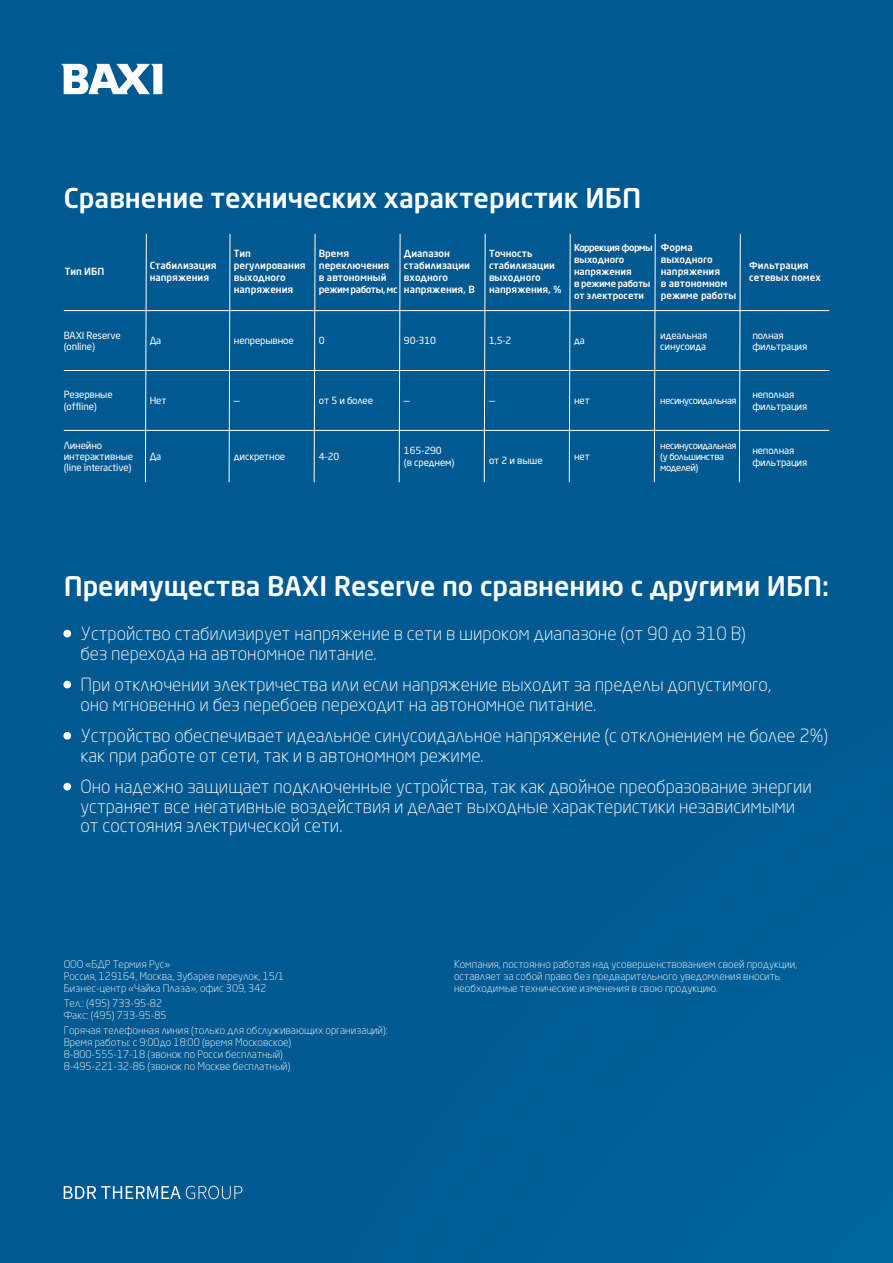
<style>
.page{position:relative;width:893px;height:1263px;background:#005990}
.page>*{position:absolute;margin:0;border:0;box-sizing:border-box;transform-origin:0 0}
.t1{font:500 27px "Neo Sans Pro Cyr";color:#fff}
.t2{font:500 26.85px "Neo Sans Pro Cyr";color:#fff}
.t3{font:300 18px/19.5px "Neo Sans Pro Cyr";color:#fff}
.t4{font:300 10.5px/12px "Neo Sans Pro";color:#fff}
.t5{font:500 9.75px/12px "Neo Sans Pro Cyr";color:#fff}
.t6{font:9.75px/11.2px "Neo Sans Pro Cyr";letter-spacing:-.015em;color:#fff}
.t7{font:500 9.45px/12px "Neo Sans Pro Cyr";color:#fff}
.t8{font:9.45px/11.2px "Neo Sans Pro Cyr";letter-spacing:-.04em;color:#fff}
</style>
<div class="page">
<hr style="left:64px;top:310px;width:765px;height:1px;background:#fff">
<hr style="left:64px;top:370px;width:765px;height:1px;background:#fff">
<hr style="left:64px;top:430px;width:765px;height:1px;background:#fff">
<svg style="left:145px;top:234px;width:2px;height:249px"></svg>
<svg style="left:229px;top:234px;width:2px;height:249px"></svg>
<svg style="left:314px;top:234px;width:2px;height:249px"></svg>
<svg style="left:399px;top:234px;width:2px;height:249px"></svg>
<svg style="left:484px;top:234px;width:2px;height:249px"></svg>
<svg style="left:569px;top:234px;width:2px;height:249px"></svg>
<svg style="left:654px;top:234px;width:2px;height:249px"></svg>
<svg style="left:739px;top:234px;width:2px;height:249px"></svg>
<svg style="left:61px;top:64px;width:101px;height:30px"></svg>
<svg style="left:64px;top:1186px;width:178px;height:13px"></svg>
<div style="left:63px;top:630px;width:8px;height:7px;background:#fff;border-radius:50%"></div>
<div style="left:63px;top:681px;width:8px;height:7px;background:#fff;border-radius:50%"></div>
<div style="left:63px;top:732px;width:8px;height:8px;background:#fff;border-radius:50%"></div>
<div style="left:63px;top:783px;width:8px;height:7px;background:#fff;border-radius:50%"></div>
<h1 class="t1" style="left:64px;top:181px;width:579px">Сравнение технических характеристик ИБП</h1>
<p class="t5" style="left:489px;top:247px;width:74px">Точность стабилизации выходного напряжения, %</p>
<p class="t7" style="left:574px;top:241px;width:80px">Коррекция формы выходного напряжения<br>в режиме работы от электросети</p>
<p class="t5" style="left:65px;top:265px;width:41px">Тип ИБП</p>
<p class="t5" style="left:150px;top:259px;width:68px">Стабилизация напряжения</p>
<p class="t5" style="left:234px;top:247px;width:73px">Тип регулирования выходного напряжения</p>
<p class="t5" style="left:661px;top:241px;width:77px">Форма выходного напряжения<br>в автономном режиме работы</p>
<p class="t5" style="left:404px;top:247px;width:72px">Диапазон стабилизации входного напряжения, В</p>
<p class="t5" style="left:319px;top:247px;width:80px">Время переключения<br>в автономный режимработы,мс</p>
<p class="t6" style="left:64px;top:329px;width:58px">BAXI Reserve (online)</p>
<p class="t6" style="left:64px;top:389px;width:50px">Резервные (offline)</p>
<p class="t6" style="left:64px;top:439px;width:71px">Линейно интерактивные (line interactive)</p>
<p class="t6" style="left:150px;top:335px;width:13px">Да</p>
<p class="t6" style="left:150px;top:395px;width:18px">Нет</p>
<p class="t6" style="left:150px;top:451px;width:13px">Да</p>
<p class="t6" style="left:234px;top:335px;width:61px">непрерывное</p>
<p class="t6" style="left:319px;top:335px;width:7px">0</p>
<p class="t6" style="left:404px;top:335px;width:34px">90-310</p>
<p class="t6" style="left:489px;top:335px;width:24px">1,5-2</p>
<p class="t6" style="left:574px;top:335px;width:12px">да</p>
<p class="t6" style="left:234px;top:395px;width:7px">—</p>
<p class="t6" style="left:319px;top:395px;width:56px">от 5 и более</p>
<p class="t6" style="left:404px;top:395px;width:7px">—</p>
<p class="t6" style="left:489px;top:395px;width:7px">—</p>
<p class="t6" style="left:574px;top:395px;width:17px">нет</p>
<p class="t6" style="left:234px;top:451px;width:53px">дискретное</p>
<p class="t6" style="left:319px;top:451px;width:22px">4-20</p>
<p class="t6" style="left:404px;top:445px;width:52px">165-290<br>(в среднем)</p>
<p class="t6" style="left:489px;top:455px;width:55px">от 2 и выше</p>
<p class="t6" style="left:574px;top:451px;width:17px">нет</p>
<p class="t6" style="left:660px;top:329px;width:49px">идеальная синусоида</p>
<p class="t8" style="left:660px;top:395px;width:78px">несинусоидальная</p>
<p class="t8" style="left:660px;top:439px;width:78px">несинусоидальная (у большинства моделей)</p>
<p class="t5" style="left:749px;top:259px;width:73px">Фильтрация сетевых помех</p>
<p class="t6" style="left:752px;top:329px;width:56px">полная фильтрация</p>
<p class="t6" style="left:752px;top:389px;width:56px">неполная фильтрация</p>
<p class="t6" style="left:752px;top:445px;width:56px">неполная фильтрация</p>
<h2 class="t2" style="left:64px;top:569px;width:767px">Преимущества BAXI Reserve по сравнению с другими ИБП:</h2>
<p class="t3" style="left:80px;top:623px;width:667px;text-indent:-17px">• Устройство стабилизирует напряжение в сети в широком диапазоне (от 90 до 310 В) без перехода на автономное питание.</p>
<p class="t3" style="left:80px;top:674px;width:692px;text-indent:-17px">• При отключении электричества или если напряжение выходит за пределы допустимого, оно мгновенно и без перебоев переходит на автономное питание.</p>
<p class="t3" style="left:80px;top:725px;width:749px;text-indent:-17px">• Устройство обеспечивает идеальное синусоидальное напряжение (с отклонением не более 2%) как при работе от сети, так и в автономном режиме.</p>
<p class="t3" style="left:80px;top:776px;width:733px;text-indent:-17px">• Оно надежно защищает подключенные устройства, так как двойное преобразование энергии устраняет все негативные воздействия и делает выходные характеристики независимыми от состояния электрической сети.</p>
<p class="t4" style="left:64px;top:958px;width:222px">ООО «БДР Термия Рус»<br>Россия, 129164, Москва, Зубарев переулок, 15/1<br>Бизнес-центр «Чайка Плаза», офис 309, 342</p>
<p class="t4" style="left:64px;top:997px;width:105px">Тел.: (495) 733-95-82<br>Факс: (495) 733-95-85</p>
<p class="t4" style="left:64px;top:1024px;width:326px">Горячая телефонная линия (только для обслуживающих организаций):<br>Время работы: с 9:00до 18:00 (время Московское)<br>8-800-555-17-18 (звонок по Росси бесплатный)<br>8-495-221-32-86 (звонок по Москве бесплатный)</p>
<p class="t4" style="left:454px;top:958px;width:344px">Компания, постоянно работая над усовершенствованием своей продукции, оставляет за собой право без предварительного уведомления вносить необходимые технические изменения в свою продукцию.</p>
</div>
